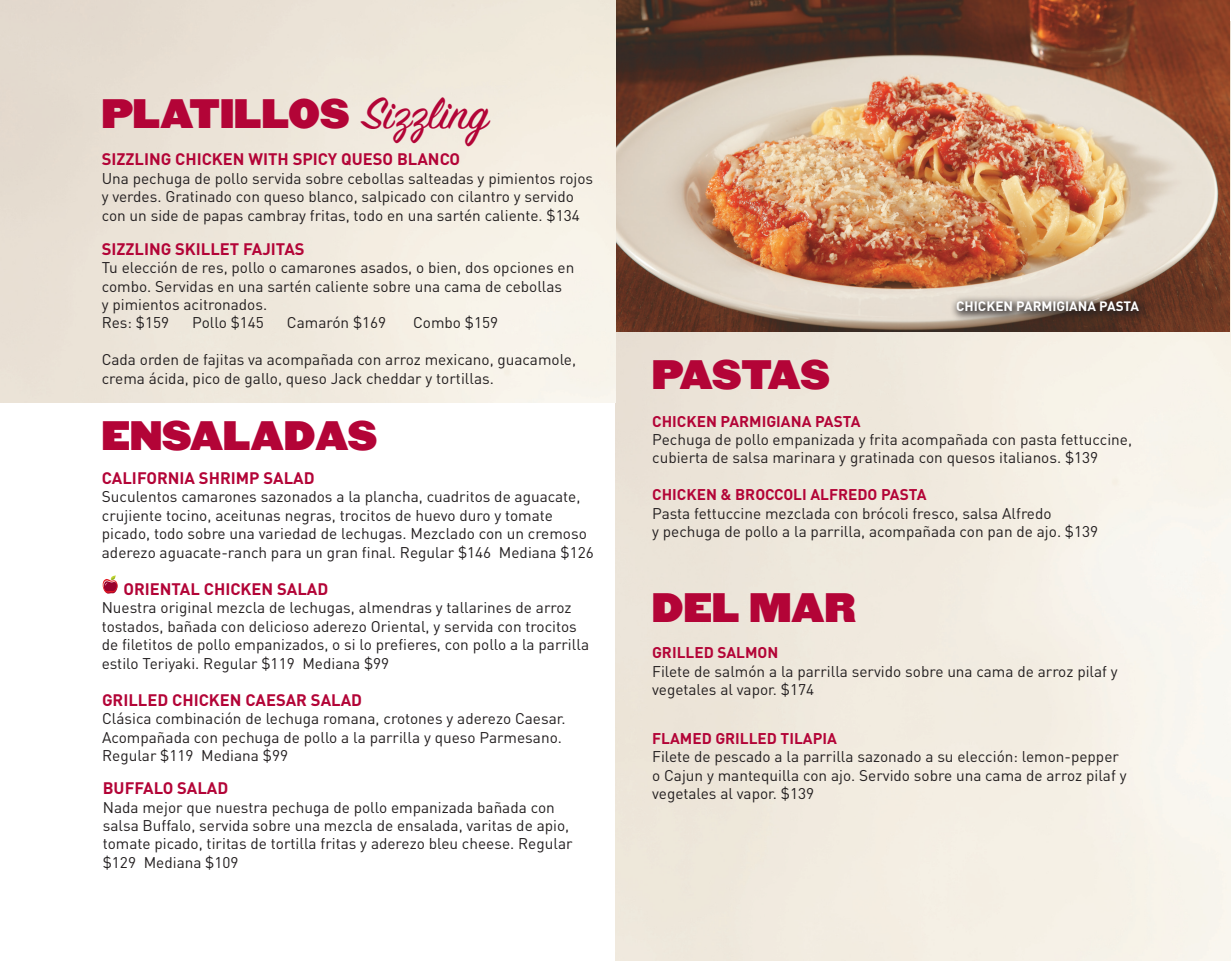
<style>
.page{position:relative;width:1231px;height:961px;background:#fff}
.page>*{position:absolute;margin:0;border:0;box-sizing:border-box;transform-origin:0 0}
.t1{font:36px "Champion Heviweight";color:#b30437}
.t2{font:700 16.5px "DINOT";color:#b30437}
.t3{font:15.3px/18.5px "DINOT";color:#231f20}
.t4{font:700 15.3px "DINOT";color:#b30437}
.t5{font:700 13.5px "DINOT";color:#fff}
.s1{font-family:"Sign Painter House Script";font-size:49.5px}
</style>
<div class="page">
<img style="left:615px;top:21px;width:616px;height:940px">
<img style="left:616px;top:0;width:613px;height:332px">
<div style="left:949px;top:294px;width:200px;height:28px;background:#231f20;opacity:.75"></div>
<svg style="left:102px;top:575px;width:16px;height:19px"></svg>
<p class="t1" style="left:102px;top:93px;width:388px">PLATILLOS <span class="s1">SIZZLING</span></p>
<p class="t2" style="left:102px;top:149px;width:360px">SIZZLING CHICKEN WITH SPICY QUESO BLANCO</p>
<p class="t3" style="left:102px;top:169px;width:493px">Una pechuga de pollo servida sobre cebollas salteadas y pimientos rojos y verdes. Gratinado con queso blanco, salpicado con cilantro y servido con un side de papas cambray fritas, todo en una sartén caliente. $134</p>
<p class="t2" style="left:102px;top:238px;width:204px">SIZZLING SKILLET FAJITAS</p>
<p class="t3" style="left:102px;top:258px;width:474px">Tu elección de res, pollo o camarones asados, o bien, dos opciones en combo. Servidas en una sartén caliente sobre una cama de cebollas</p>
<p class="t3" style="left:102px;top:295px;width:167px">y pimientos acitronados.</p>
<p class="t3" style="left:102px;top:313px;width:69px">Res: $159</p>
<p class="t3" style="left:192px;top:313px;width:73px">Pollo $145</p>
<p class="t3" style="left:287px;top:313px;width:101px">Camarón $169</p>
<p class="t3" style="left:413px;top:313px;width:87px">Combo $159</p>
<p class="t3" style="left:102px;top:350px;width:476px">Cada orden de fajitas va acompañada con arroz mexicano, guacamole, crema ácida, pico de gallo, queso Jack cheddar y tortillas.</p>
<p class="t1" style="left:102px;top:416px;width:277px">ENSALADAS</p>
<p class="t2" style="left:102px;top:467px;width:214px">CALIFORNIA SHRIMP SALAD</p>
<p class="t3" style="left:102px;top:487px;width:493px">Suculentos camarones sazonados a la plancha, cuadritos de aguacate, crujiente tocino, aceitunas negras, trocitos de huevo duro y tomate picado, todo sobre una variedad de lechugas. Mezclado con un cremoso aderezo aguacate-ranch para un gran final. Regular $146 Mediana $126</p>
<p class="t2" style="left:123px;top:578px;width:206px">ORIENTAL CHICKEN SALAD</p>
<p class="t3" style="left:102px;top:598px;width:489px">Nuestra original mezcla de lechugas, almendras y tallarines de arroz tostados, bañada con delicioso aderezo Oriental, y servida con trocitos de filetitos de pollo empanizados, o si lo prefieres, con pollo a la parrilla estilo Teriyaki. Regular $119 Mediana $99</p>
<p class="t2" style="left:102px;top:689px;width:261px">GRILLED CHICKEN CAESAR SALAD</p>
<p class="t3" style="left:102px;top:709px;width:465px">Clásica combinación de lechuga romana, crotones y aderezo Caesar.<br>Acompañada con pechuga de pollo a la parrilla y queso Parmesano.<br>Regular $119 Mediana $99</p>
<p class="t2" style="left:103px;top:777px;width:127px">BUFFALO SALAD</p>
<p class="t3" style="left:103px;top:797px;width:471px">Nada mejor que nuestra pechuga de pollo empanizada bañada con salsa Buffalo, servida sobre una mezcla de ensalada, varitas de apio, tomate picado, tiritas de tortilla fritas y aderezo bleu cheese. Regular $129 Mediana $109</p>
<p class="t1" style="left:652px;top:354px;width:179px">PASTAS</p>
<p class="t5" style="left:956px;top:297px;width:184px">CHICKEN PARMIGIANA PASTA</p>
<p class="t4" style="left:652px;top:411px;width:210px">CHICKEN PARMIGIANA PASTA</p>
<p class="t3" style="left:652px;top:430px;width:481px">Pechuga de pollo empanizada y frita acompañada con pasta fettuccine, cubierta de salsa marinara y gratinada con quesos italianos. $139</p>
<p class="t4" style="left:652px;top:485px;width:276px">CHICKEN &amp; BROCCOLI ALFREDO PASTA</p>
<p class="t3" style="left:652px;top:504px;width:401px">Pasta fettuccine mezclada con brócoli fresco, salsa Alfredo</p>
<p class="t3" style="left:652px;top:522px;width:447px">y pechuga de pollo a la parrilla, acompañada con pan de ajo. $139</p>
<p class="t1" style="left:652px;top:587px;width:205px">DEL MAR</p>
<p class="t4" style="left:652px;top:642px;width:128px">GRILLED SALMON</p>
<p class="t3" style="left:652px;top:661px;width:467px">Filete de salmón a la parrilla servido sobre una cama de arroz pilaf y vegetales al vapor. $174</p>
<p class="t4" style="left:652px;top:728px;width:186px">FLAMED GRILLED TILAPIA</p>
<p class="t3" style="left:652px;top:747px;width:476px">Filete de pescado a la parrilla sazonado a su elección: lemon-pepper o Cajun y mantequilla con ajo. Servido sobre una cama de arroz pilaf y vegetales al vapor. $139</p>
</div>
